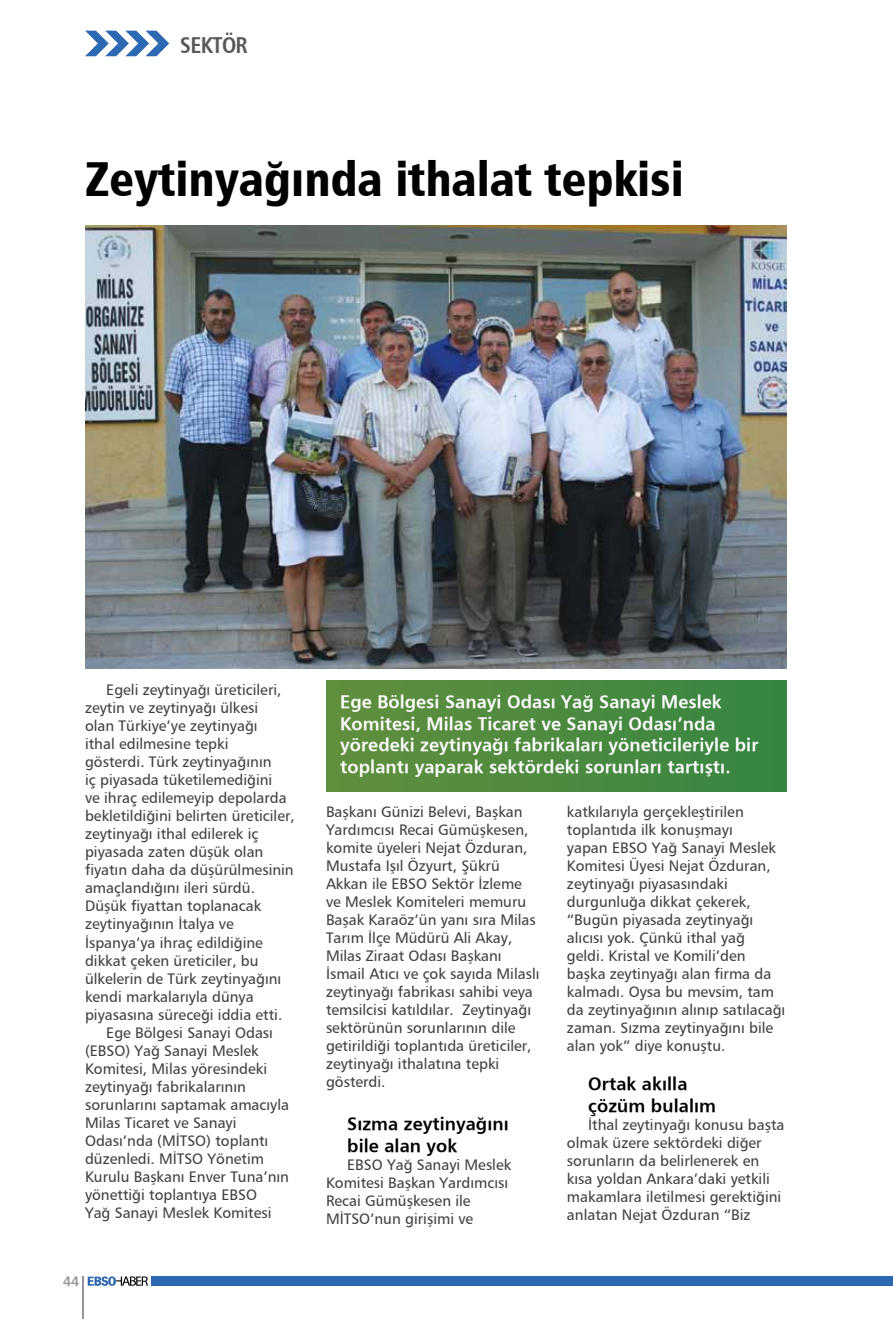
<style>
.page{position:relative;width:893px;height:1319px;background:#fff}
.page>*{position:absolute;margin:0;border:0;box-sizing:border-box;transform-origin:0 0}
.t1{font:900 condensed 48px "Frutiger";color:#000}
.t2{font:700 condensed 22.5px "Frutiger";letter-spacing:-.03em;color:#58595b}
.t3{font:700 18px/21.6px "Frutiger";letter-spacing:.005em;color:#fff}
.t4{font:700 18px/21.6px "Frutiger";letter-spacing:.005em;color:#000}
.t5{font:15px/18px "Frutiger Roman";color:#414042}
.t6{font:700 13.5px "Frutiger";color:#939598}
</style>
<div class="page">
<svg style="left:88px;top:1276px;width:60px;height:9px"></svg>
<div style="left:151px;top:1276px;width:742px;height:9px;background:#2d68b2"></div>
<hr style="left:83px;top:1276px;width:1px;height:42px;background:#939598">
<svg style="left:85px;top:31px;width:84px;height:25px"></svg>
<img style="left:85px;top:225px;width:702px;height:443px">
<div style="left:326px;top:680px;width:461px;height:111px;background:linear-gradient(to right,#628f3e,#368541)"></div>
<h2 class="t2" style="left:180px;top:31px;width:69px">SEKTÖR</h2>
<h1 class="t1" style="left:85px;top:149px;width:600px">Zeytinyağında ithalat tepkisi</h1>
<p class="t5" style="left:106px;top:680px;width:177px">Egeli zeytinyağı üreticileri,</p>
<p class="t5" style="left:85px;top:698px;width:175px">zeytin ve zeytinyağı ülkesi</p>
<p class="t5" style="left:85px;top:716px;width:174px">olan Türkiye’ye zeytinyağı</p>
<p class="t5" style="left:85px;top:734px;width:145px">ithal edilmesine tepki</p>
<p class="t5" style="left:85px;top:752px;width:188px">gösterdi. Türk zeytinyağının</p>
<p class="t5" style="left:85px;top:770px;width:189px">iç piyasada tüketilemediğini</p>
<p class="t5" style="left:85px;top:788px;width:203px">ve ihraç edilemeyip depolarda</p>
<p class="t5" style="left:85px;top:806px;width:211px">bekletildiğini belirten üreticiler,</p>
<p class="t5" style="left:85px;top:824px;width:175px">zeytinyağı ithal edilerek iç</p>
<p class="t5" style="left:85px;top:842px;width:180px">piyasada zaten düşük olan</p>
<p class="t5" style="left:85px;top:860px;width:210px">fiyatın daha da düşürülmesinin</p>
<p class="t5" style="left:85px;top:878px;width:171px">amaçlandığını ileri sürdü.</p>
<p class="t5" style="left:85px;top:896px;width:178px">Düşük fiyattan toplanacak</p>
<p class="t5" style="left:85px;top:914px;width:150px">zeytinyağının İtalya ve</p>
<p class="t5" style="left:85px;top:932px;width:179px">İspanya’ya ihraç edildiğine</p>
<p class="t5" style="left:85px;top:950px;width:175px">dikkat çeken üreticiler, bu</p>
<p class="t5" style="left:85px;top:968px;width:198px">ülkelerin de Türk zeytinyağını</p>
<p class="t5" style="left:85px;top:986px;width:170px">kendi markalarıyla dünya</p>
<p class="t5" style="left:85px;top:1004px;width:199px">piyasasına süreceği iddia etti.</p>
<p class="t5" style="left:106px;top:1022px;width:168px">Ege Bölgesi Sanayi Odası</p>
<p class="t5" style="left:85px;top:1040px;width:175px">(EBSO) Yağ Sanayi Meslek</p>
<p class="t5" style="left:85px;top:1058px;width:184px">Komitesi, Milas yöresindeki</p>
<p class="t5" style="left:85px;top:1076px;width:162px">zeytinyağı fabrikalarının</p>
<p class="t5" style="left:85px;top:1094px;width:206px">sorunlarını saptamak amacıyla</p>
<p class="t5" style="left:85px;top:1112px;width:153px">Milas Ticaret ve Sanayi</p>
<p class="t5" style="left:85px;top:1130px;width:185px">Odası’nda (MİTSO) toplantı</p>
<p class="t5" style="left:85px;top:1148px;width:181px">düzenledi. MİTSO Yönetim</p>
<p class="t5" style="left:85px;top:1166px;width:206px">Kurulu Başkanı Enver Tuna’nın</p>
<p class="t5" style="left:85px;top:1184px;width:173px">yönettiği toplantıya EBSO</p>
<p class="t5" style="left:85px;top:1202px;width:188px">Yağ Sanayi Meslek Komitesi</p>
<p class="t6" style="left:63px;top:1272px;width:18px">44</p>
<p class="t3" style="left:340px;top:690px;width:420px">Ege Bölgesi Sanayi Odası Yağ Sanayi Meslek Komitesi, Milas Ticaret ve Sanayi Odası’nda yöredeki zeytinyağı fabrikaları yöneticileriyle bir toplantı yaparak sektördeki sorunları tartıştı.</p>
<p class="t5" style="left:326px;top:802px;width:215px">Başkanı Günizi Belevi, Başkan<br>Yardımcısı Recai Gümüşkesen, komite üyeleri Nejat Özduran,<br>Mustafa Işıl Özyurt, Şükrü<br>Akkan ile EBSO Sektör İzleme ve Meslek Komiteleri memuru<br>Başak Karaöz’ün yanı sıra Milas<br>Tarım İlçe Müdürü Ali Akay,<br>Milas Ziraat Odası Başkanı<br>İsmail Atıcı ve çok sayıda Milaslı zeytinyağı fabrikası sahibi veya temsilcisi katıldılar. Zeytinyağı sektörünün sorunlarının dile getirildiği toplantıda üreticiler, zeytinyağı ithalatına tepki gösterdi.</p>
<p class="t4" style="left:347px;top:1112px;width:163px">Sızma zeytinyağını bile alan yok</p>
<p class="t5" style="left:326px;top:1154px;width:187px;text-indent:21px">EBSO Yağ Sanayi Meslek<br>Komitesi Başkan Yardımcısı<br>Recai Gümüşkesen ile<br>MİTSO’nun girişimi ve</p>
<p class="t5" style="left:567px;top:802px;width:220px">katkılarıyla gerçekleştirilen toplantıda ilk konuşmayı<br>yapan EBSO Yağ Sanayi Meslek<br>Komitesi Üyesi Nejat Özduran, zeytinyağı piyasasındaki durgunluğa dikkat çekerek, “Bugün piyasada zeytinyağı alıcısı yok. Çünkü ithal yağ geldi. Kristal ve Komili’den başka zeytinyağı alan firma da kalmadı. Oysa bu mevsim, tam da zeytinyağının alınıp satılacağı zaman. Sızma zeytinyağını bile alan yok” diye konuştu.</p>
<p class="t4" style="left:588px;top:1072px;width:129px">Ortak akılla çözüm bulalım</p>
<p class="t5" style="left:567px;top:1115px;width:219px;text-indent:21px">İthal zeytinyağı konusu başta olmak üzere sektördeki diğer sorunların da belirlenerek en kısa yoldan Ankara’daki yetkili makamlara iletilmesi gerektiğini anlatan Nejat Özduran “Biz</p>
</div>
